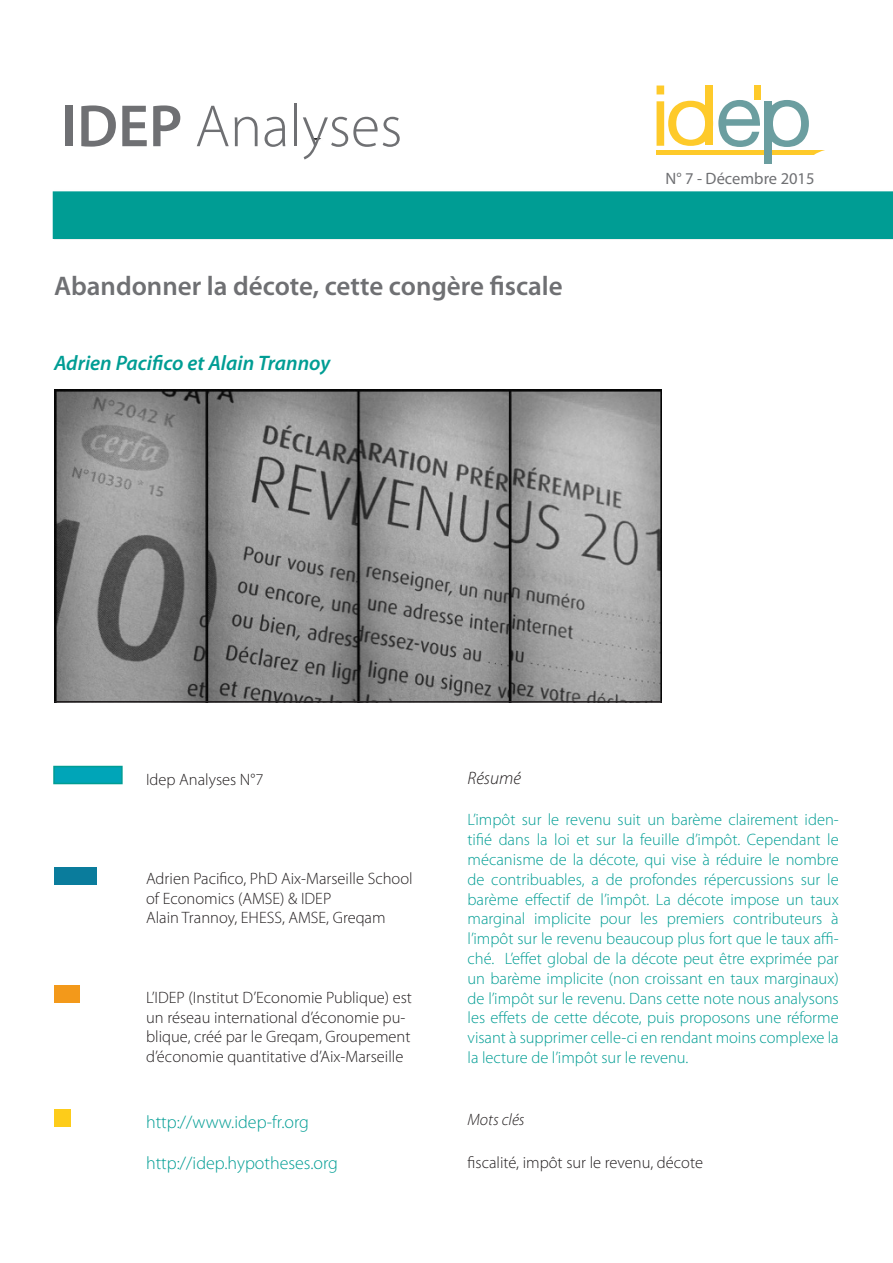
<style>
.page{position:relative;width:893px;height:1263px;background:#fff}
.page>*{position:absolute;margin:0;border:0;box-sizing:border-box;transform-origin:0 0}
.t1{font:300 60px "Myriad Pro";color:#6f7073}
.t2{font:600 27px "Myriad Pro";color:#6f7073}
.t3{font:italic 600 21px "Myriad Pro";color:#009d94}
.t4{font:300 18px "Myriad Pro";color:#009d94}
.t5{font:italic 300 18px "Myriad Pro";color:#231f20}
.t6{font:300 16.5px/19.8px "Myriad Pro";color:#009d94;text-align:justify}
.t7{font:300 16.5px/19.8px "Myriad Pro";color:#231f20}
.t8{font:16.5px "Myriad Pro";color:#6f7073}
.t9{font:italic 300 16.5px "Myriad Pro";color:#231f20}
.s1{font-weight:600}
</style>
<div class="page">
<div style="left:53px;top:766px;width:70px;height:18px;background:#00a5b8;border:2px solid #009d94"></div>
<div style="left:54px;top:867px;width:42px;height:17px;background:#0a7c9c"></div>
<div style="left:54px;top:985px;width:25px;height:17px;background:#f3991a"></div>
<div style="left:54px;top:1110px;width:16px;height:17px;background:#fdcc1a"></div>
<div style="left:53px;top:191px;width:840px;height:48px;background:#009d94"></div>
<hr style="left:656px;top:151px;width:187px;height:4px;background:#feca2a">
<div style="left:705px;top:85px;width:8px;height:60px;background:#feca2a"></div>
<svg style="left:657px;top:86px;width:186px;height:78px"></svg>
<div style="left:754px;top:86px;width:7px;height:14px;background:#feca2a"></div>
<img style="left:54px;top:389px;width:608px;height:312px">
<hr style="left:54px;top:701px;width:608px;height:1px;background:#231f20">
<p class="t1" style="left:61px;top:90px;width:343px"><span class="s1">IDEP</span> Analyses</p>
<p class="t2" style="left:54px;top:268px;width:510px">Abandonner la décote, cette congère fiscale</p>
<p class="t3" style="left:54px;top:350px;width:278px">Adrien Pacifico et Alain Trannoy</p>
<p class="t8" style="left:665px;top:168px;width:151px">N° 7 - Décembre 2015</p>
<p class="t7" style="left:146px;top:769px;width:119px">Idep Analyses N°7</p>
<p class="t7" style="left:146px;top:868px;width:268px">Adrien Pacifico, PhD Aix-Marseille School of Economics (AMSE) &amp; IDEP</p>
<p class="t7" style="left:146px;top:908px;width:241px">Alain Trannoy, EHESS, AMSE, Greqam</p>
<p class="t7" style="left:146px;top:987px;width:267px">L’IDEP (Institut D’Economie Publique) est un réseau international d’économie pu&shy;blique, créé par le Greqam, Groupement d’économie quantitative d’Aix-Marseille</p>
<p class="t4" style="left:146px;top:1111px;width:164px">http://www.idep-fr.org</p>
<p class="t4" style="left:146px;top:1152px;width:193px">http://idep.hypotheses.org</p>
<p class="t5" style="left:468px;top:767px;width:55px">Résumé</p>
<p class="t6" style="left:468px;top:810px;width:373px">L’impôt sur le revenu suit un barème clairement iden&shy;tifié dans la loi et sur la feuille d’impôt. Cependant le mécanisme de la décote, qui vise à réduire le nombre de contribuables, a de profondes répercussions sur le barème effectif de l’impôt. La décote impose un taux marginal implicite pour les premiers contributeurs à l’impôt sur le revenu beaucoup plus fort que le taux affi&shy;ché. L’effet global de la décote peut être exprimée par un barème implicite (non croissant en taux marginaux) de l’impôt sur le revenu. Dans cette note nous analysons les effets de cette décote, puis proposons une réforme visant à supprimer celle-ci en rendant moins complexe la la lecture de l’impôt sur le revenu.</p>
<p class="t9" style="left:468px;top:1110px;width:59px">Mots clés</p>
<p class="t7" style="left:468px;top:1152px;width:237px">fiscalité, impôt sur le revenu, décote</p>
</div>
